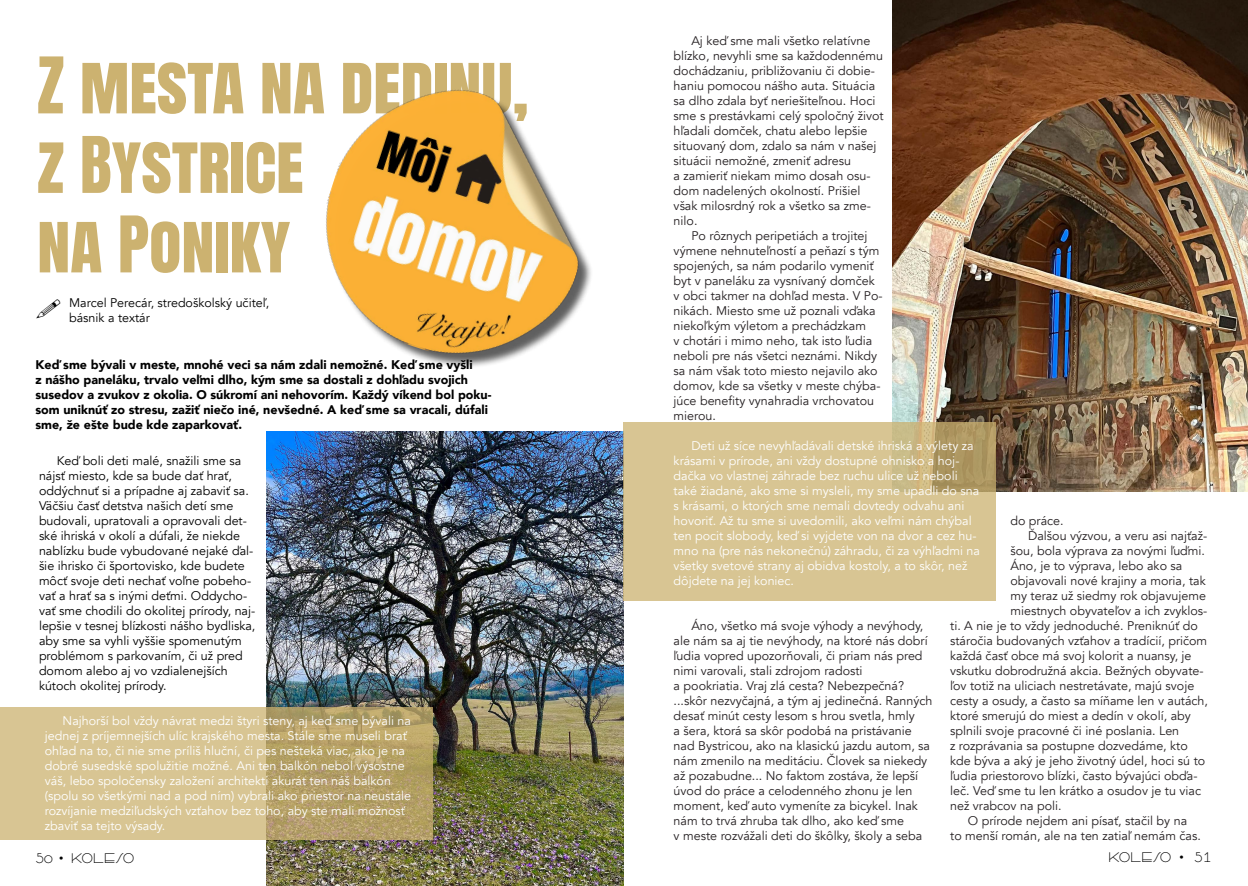
<style>
.page{position:relative;width:1248px;height:886px;background:#fff}
.page>*{position:absolute;margin:0;border:0;box-sizing:border-box;transform-origin:0 0}
.t1{font:66.25px/79.5px "Anton";color:#ccb270}
.t2{font:300 15px "Arbotek";color:#000}
.t3{font:12.5px/15px "Avenir";color:#241f21}
.t4{font:12.5px/15px "Avenir";color:#fff}
.t5{font:12.5px/15px "Avenir";color:#000}
.t6{font:900 12.5px/15px "Avenir";color:#000}
</style>
<div class="page">
<img style="left:266px;top:432px;width:357px;height:454px">
<img style="left:326px;top:89px;width:265px;height:278px">
<svg style="left:0;top:706px;width:432px;height:133px;background:#cab682"></svg>
<img style="left:892px;top:0;width:355px;height:492px">
<svg style="left:623px;top:422px;width:373px;height:179px;background:#d4c18f"></svg>
<h1 class="t1" style="left:37px;top:51px;width:492px">Z mesta na dedinu, z Bystrice<br>na Poniky</h1>
<p class="t5" style="left:69px;top:295px;width:202px">Marcel Perecár, stredoškolský učiteľ, básnik a textár</p>
<p class="t6" style="left:35px;top:356px;width:457px">Keď sme bývali v meste, mnohé veci sa nám zdali nemožné. Keď sme vyšli<br>z nášho paneláku, trvalo veľmi dlho, kým sme sa dostali z dohľadu svojich susedov a zvukov z okolia. O súkromí ani nehovorím. Každý víkend bol poku&shy;som uniknúť zo stresu, zažiť niečo iné, nevšedné. A keď sme sa vracali, dúfali sme, že ešte bude kde zaparkovať.</p>
<p class="t5" style="left:39px;top:453px;width:218px;text-indent:18px">Keď boli deti malé, snažili sme sa nájsť miesto, kde sa bude dať hrať, oddýchnuť si a prípadne aj zabaviť sa.<br>Väčšiu časť detstva našich detí sme budovali, upratovali a opravovali det&shy;ské ihriská v okolí a dúfali, že niekde nablízku bude vybudované nejaké ďal&shy;šie ihrisko či športovisko, kde budete môcť svoje deti nechať voľne pobeho&shy;vať a hrať sa s inými deťmi. Oddycho&shy;vať sme chodili do okolitej prírody, naj&shy;lepšie v tesnej blízkosti nášho bydliska, aby sme sa vyhli vyššie spomenutým problémom s parkovaním, či už pred domom alebo aj vo vzdialenejších kútoch okolitej prírody.</p>
<p class="t4" style="left:45px;top:713px;width:368px;text-indent:18px">Najhorší bol vždy návrat medzi štyri steny, aj keď sme bývali na jednej z príjemnejších ulíc krajského mesta. Stále sme museli brať ohľad na to, či nie sme príliš hluční, či pes nešteká viac, ako je na dobré susedské spolužitie možné. Ani ten balkón nebol výsostne váš, lebo spoločensky založení architekti akurát ten náš balkón (spolu so všetkými nad a pod ním) vybrali ako priestor na neustále rozvíjanie medziľudských vzťahov bez toho, aby ste mali možnosť zbaviť sa tejto výsady.</p>
<p class="t2" style="left:35px;top:849px;width:100px">50 • KOLESO</p>
<p class="t3" style="left:673px;top:33px;width:211px;text-indent:18px">Aj keď sme mali všetko relatívne blízko, nevyhli sme sa každodennému dochádzaniu, približovaniu či dobie&shy;haniu pomocou nášho auta. Situácia sa dlho zdala byť neriešiteľnou. Hoci sme s prestávkami celý spoločný život hľadali domček, chatu alebo lepšie situovaný dom, zdalo sa nám v našej situácii nemožné, zmeniť adresu<br>a zamieriť niekam mimo dosah osu&shy;dom nadelených okolností. Prišiel však milosrdný rok a všetko sa zme&shy;nilo.</p>
<p class="t3" style="left:673px;top:228px;width:210px;text-indent:18px">Po rôznych peripetiách a trojitej výmene nehnuteľností a peňazí s tým spojených, sa nám podarilo vymeniť byt v paneláku za vysnívaný domček v obci takmer na dohľad mesta. V Po&shy;nikách. Miesto sme už poznali vďaka niekoľkým výletom a prechádzkam<br>v chotári i mimo neho, tak isto ľudia neboli pre nás všetci neznámi. Nikdy sa nám však toto miesto nejavilo ako domov, kde sa všetky v meste chýba&shy;júce benefity vynahradia vrchovatou mierou.</p>
<p class="t4" style="left:673px;top:438px;width:308px;text-indent:18px">Deti už síce nevyhľadávali detské ihriská a výlety za krásami v prírode, ani vždy dostupné ohnisko a hoj&shy;dačka vo vlastnej záhrade bez ruchu ulice už neboli také žiadané, ako sme si mysleli, my sme upadli do sna s krásami, o ktorých sme nemali dovtedy odvahu ani hovoriť. Až tu sme si uvedomili, ako veľmi nám chýbal ten pocit slobody, keď si vyjdete von na dvor a cez hu&shy;mno na (pre nás nekonečnú) záhradu, či za výhľadmi na všetky svetové strany aj obidva kostoly, a to skôr, než dôjdete na jej koniec.</p>
<p class="t3" style="left:1010px;top:513px;width:55px">do práce.</p>
<p class="t3" style="left:1028px;top:528px;width:180px">Ďalšou výzvou, a veru asi najťaž-</p>
<p class="t3" style="left:1010px;top:543px;width:196px">šou, bola výprava za novými ľuďmi.</p>
<p class="t3" style="left:1010px;top:558px;width:173px">Áno, je to výprava, lebo ako sa</p>
<p class="t3" style="left:1010px;top:573px;width:197px">objavovali nové krajiny a moria, tak</p>
<p class="t3" style="left:1010px;top:588px;width:197px">my teraz už siedmy rok objavujeme</p>
<p class="t3" style="left:1010px;top:603px;width:198px">miestnych obyvateľov a ich zvyklos-</p>
<p class="t3" style="left:950px;top:618px;width:249px">ti. A nie je to vždy jednoduché. Preniknúť do</p>
<p class="t3" style="left:950px;top:633px;width:258px">stáročia budovaných vzťahov a tradícií, pričom</p>
<p class="t3" style="left:950px;top:648px;width:243px">každá časť obce má svoj kolorit a nuansy, je</p>
<p class="t3" style="left:950px;top:663px;width:255px">vskutku dobrodružná akcia. Bežných obyvate-</p>
<p class="t3" style="left:950px;top:678px;width:245px">ľov totiž na uliciach nestretávate, majú svoje</p>
<p class="t3" style="left:950px;top:693px;width:259px">cesty a osudy, a často sa míňame len v autách,</p>
<p class="t3" style="left:950px;top:708px;width:242px">ktoré smerujú do miest a dedín v okolí, aby</p>
<p class="t3" style="left:950px;top:723px;width:230px">splnili svoje pracovné či iné poslania. Len</p>
<p class="t3" style="left:950px;top:738px;width:239px">z rozprávania sa postupne dozvedáme, kto</p>
<p class="t3" style="left:950px;top:753px;width:256px">kde býva a aký je jeho životný údel, hoci sú to</p>
<p class="t3" style="left:950px;top:768px;width:249px">ľudia priestorovo blízki, často bývajúci obďa-</p>
<p class="t3" style="left:950px;top:783px;width:252px">leč. Veď sme tu len krátko a osudov je tu viac</p>
<p class="t3" style="left:950px;top:798px;width:113px">než vrabcov na poli.</p>
<p class="t3" style="left:967px;top:813px;width:221px">O prírode nejdem ani písať, stačil by na</p>
<p class="t3" style="left:950px;top:828px;width:252px">to menší román, ale na ten zatiaľ nemám čas.</p>
<p class="t3" style="left:673px;top:618px;width:260px;text-indent:18px">Áno, všetko má svoje výhody a nevýhody, ale nám sa aj tie nevýhody, na ktoré nás dobrí ľudia vopred upozorňovali, či priam nás pred nimi varovali, stali zdrojom radosti<br>a pookriatia. Vraj zlá cesta? Nebezpečná? ...skôr nezvyčajná, a tým aj jedinečná. Ranných desať minút cesty lesom s hrou svetla, hmly<br>a šera, ktorá sa skôr podobá na pristávanie nad Bystricou, ako na klasickú jazdu autom, sa nám zmenilo na meditáciu. Človek sa niekedy až pozabudne... No faktom zostáva, že lepší úvod do práce a celodenného zhonu je len moment, keď auto vymeníte za bicykel. Inak nám to trvá zhruba tak dlho, ako keď sme<br>v meste rozvážali deti do škôlky, školy a seba</p>
<p class="t2" style="left:1108px;top:849px;width:104px">KOLESO • 51</p>
</div>
